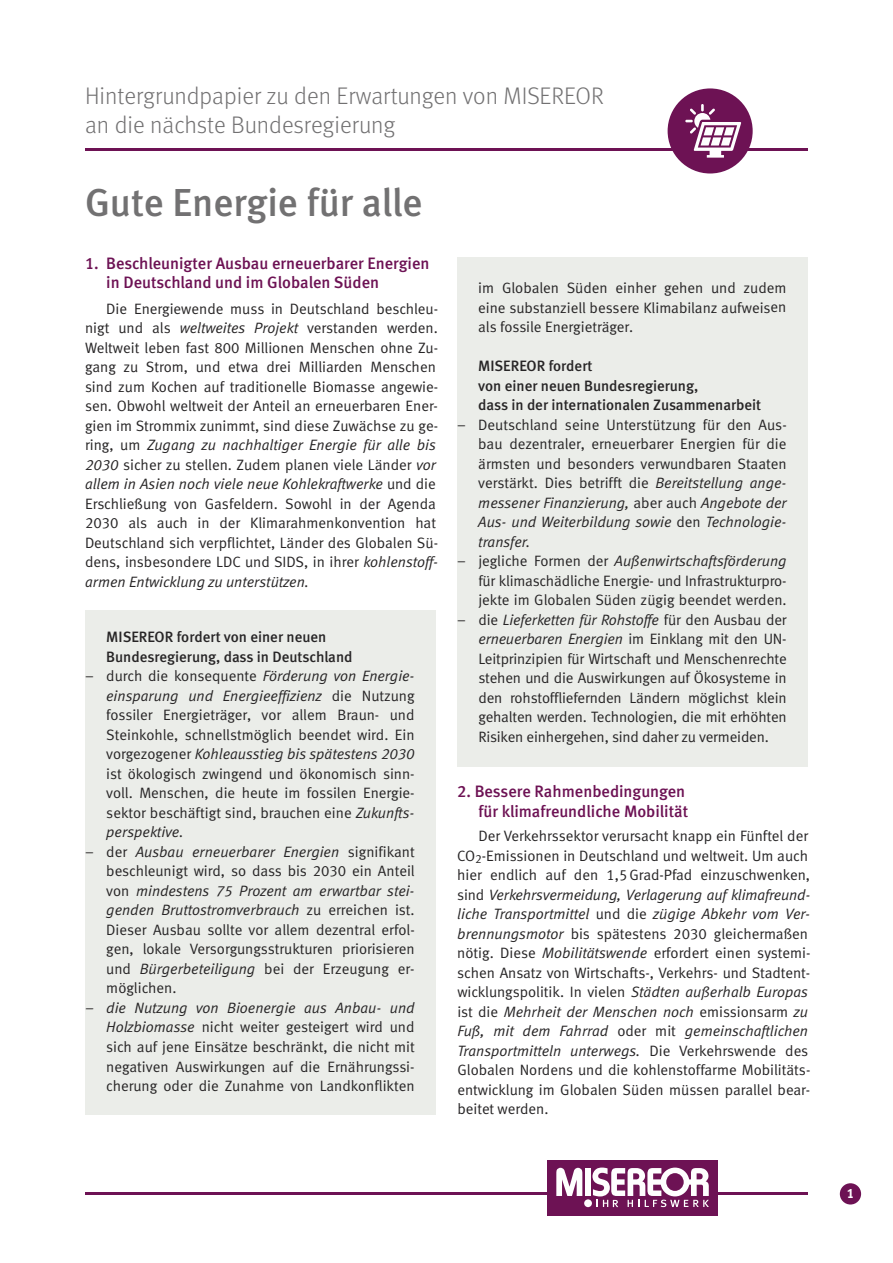
<style>
.page{position:relative;width:893px;height:1263px;background:#fff}
.page>*{position:absolute;margin:0;border:0;box-sizing:border-box;transform-origin:0 0}
.t1{font:39px "Meta Medium LF";color:#727172}
.t2{font:24px/28.5px "Meta Light LF";color:#727172}
.t3{font:16.5px/19.5px "Meta Medium LF";color:#6d1254}
.t4{font:15px/19.5px "Meta Normal LF";color:#272526;text-align:justify}
.t5{font:15px/19.5px "Meta Medium LF";color:#272526}
.t6{font:13.5px "Meta Bold LF";color:#fff}
.s1{font-style:italic}
.s2{font-family:"Meta Normal"}
</style>
<div class="page">
<div style="left:457px;top:257px;width:351px;height:509px;background:#ebede9"></div>
<div style="left:85px;top:610px;width:351px;height:504px;background:#ebede9"></div>
<hr style="left:85px;top:149px;width:723px;height:2px;background:#6d1254">
<hr style="left:85px;top:1193px;width:723px;height:2px;background:#6d1254">
<div style="left:547px;top:1160px;width:171px;height:55px;background:#6d1254"></div>
<svg style="left:556px;top:1168px;width:26px;height:28px"></svg>
<div style="left:585px;top:1168px;width:6px;height:28px;background:#fefefe"></div>
<div style="left:584px;top:1199px;width:8px;height:8px;background:#fefefe;border-radius:50%"></div>
<svg style="left:592px;top:1167px;width:117px;height:40px"></svg>
<div style="left:840px;top:1183px;width:21px;height:21px;background:#6d1254;border-radius:50%"></div>
<div style="left:668px;top:88px;width:85px;height:85px;background:#6d1254;border-radius:50%"></div>
<svg style="left:685px;top:104px;width:56px;height:54px"></svg>
<h2 class="t2" style="left:85px;top:84px;width:520px">Hintergrundpapier zu den Erwartungen von MISEREOR an die nächste Bundesregierung</h2>
<h1 class="t1" style="left:85px;top:189px;width:339px">Gute Energie für alle</h1>
<p class="t3" style="left:106px;top:255px;width:325px;text-indent:-21px">1. Beschleunigter Ausbau erneuerbarer Energien in Deutschland und im Globalen Süden</p>
<p class="t4" style="left:85px;top:300px;width:355px;text-align:left;text-indent:21px">Die Energiewende muss in Deutschland beschleu&shy;nigt und als <span class="s1">weltweites Projekt</span> verstanden werden.<br>Weltweit leben fast 800 Millionen Menschen ohne Zu&shy;gang zu Strom, und etwa drei Milliarden Menschen sind zum Kochen auf traditionelle Biomasse angewie&shy;sen. Obwohl weltweit der Anteil an erneuerbaren Ener&shy;gien im Strommix zunimmt, sind diese Zuwächse zu ge&shy;ring, um <span class="s1">Zugang zu nachhaltiger Energie für alle bis 2030</span> sicher zu stellen. Zudem planen viele Länder <span class="s1">vor allem in Asien noch viele neue Kohlekraftwerke</span> und die Erschließung von Gasfeldern. Sowohl in der Agenda 2030 als auch in der Klimarahmenkonvention hat Deutschland sich verpflichtet, Länder des Globalen Sü&shy;dens, insbesondere LDC und SIDS, in ihrer <span class="s1">kohlenstoff&shy;armen Entwicklung zu unterstützen.</span></p>
<p class="t5" style="left:106px;top:629px;width:248px">MISEREOR fordert von einer neuen<br>Bundesregierung, dass in Deutschland</p>
<p class="t4" style="left:106px;top:668px;width:310px;text-indent:-21px">– durch die konsequente <span class="s1">Förderung von Energie&shy;einsparung und Energieeffizienz</span> die Nutzung fossiler Energieträger, vor allem Braun- und Steinkohle, schnellstmöglich beendet wird. Ein vorgezogener <span class="s1">Kohleausstieg bis spätestens 2030 </span>ist ökologisch zwingend und ökonomisch sinn&shy;voll. Menschen, die heute im fossilen Energie&shy;sektor beschäftigt sind, brauchen eine <span class="s1">Zukunfts&shy;perspektive.</span></p>
<p class="t4" style="left:106px;top:843px;width:310px;text-indent:-21px">– der <span class="s1">Ausbau erneuerbarer Energien</span> signifikant beschleunigt wird, so dass bis 2030 ein Anteil von <span class="s1">mindestens 75 Prozent am erwartbar stei&shy;genden Bruttostromverbrauch</span> zu erreichen ist.<br>Dieser Ausbau sollte vor allem dezentral erfol&shy;gen, lokale Versorgungsstrukturen priorisieren und <span class="s1">Bürgerbeteiligung</span> bei der Erzeugung er&shy;möglichen.</p>
<p class="t4" style="left:106px;top:999px;width:310px;text-indent:-21px"><span class="s1">– die Nutzung von Bioenergie aus Anbau- und Holzbiomasse</span> nicht weiter gesteigert wird und sich auf jene Einsätze beschränkt, die nicht mit negativen Auswirkungen auf die Ernährungssi&shy;cherung oder die Zunahme von Landkonflikten</p>
<p class="t4" style="left:478px;top:280px;width:310px">im Globalen Süden einher gehen und zudem eine substanziell bessere Klimabilanz aufweisen als fossile Energieträger.</p>
<p class="t5" style="left:478px;top:358px;width:285px">MISEREOR fordert<br>von einer neuen Bundesregierung,<br>dass in der internationalen Zusammenarbeit</p>
<p class="t4" style="left:478px;top:416px;width:310px;text-indent:-21px">– Deutschland seine Unterstützung für den Aus&shy;bau dezentraler, erneuerbarer Energien für die ärmsten und besonders verwundbaren Staaten verstärkt. Dies betrifft die <span class="s1">Bereitstellung ange&shy;messener Finanzierung,</span> aber auch <span class="s1">Angebote der Aus- und Weiterbildung sowie</span> <span class="s2">den</span> <span class="s1">Technologie&shy;transfer.</span></p>
<p class="t4" style="left:478px;top:552px;width:310px;text-indent:-21px">– jegliche Formen der <span class="s1">Außenwirtschaftsförderung </span>für klimaschädliche Energie- und Infrastrukturpro&shy;jekte im Globalen Süden zügig beendet werden.</p>
<p class="t4" style="left:478px;top:611px;width:310px;text-indent:-21px">– die <span class="s1">Lieferketten für Rohstoffe</span> für den Ausbau der <span class="s1">erneuerbaren Energien</span> im Einklang mit den UN-Leitprinzipien für Wirtschaft und Menschenrechte stehen und die Auswirkungen auf Ökosysteme in den rohstoffliefernden Ländern möglichst klein gehalten werden. Technologien, die mit erhöhten Risiken einhergehen, sind daher zu vermeiden.</p>
<p class="t3" style="left:457px;top:783px;width:232px;text-align:right">2. Bessere Rahmenbedingungen für klimafreundliche Mobilität</p>
<p class="t4" style="left:457px;top:828px;width:355px;text-align:left;text-indent:21px">Der Verkehrssektor verursacht knapp ein Fünftel der CO<sub>2</sub>-Emissionen in Deutschland und weltweit. Um auch hier endlich auf den 1,5Grad-Pfad einzuschwenken, sind <span class="s1">Verkehrsvermeidung, Verlagerung auf klimafreund&shy;liche Transportmittel</span> und die <span class="s1">zügige Abkehr vom Ver&shy;brennungsmotor</span> bis spätestens 2030 gleichermaßen nötig. Diese <span class="s1">Mobilitätswende</span> erfordert einen systemi&shy;schen Ansatz von Wirtschafts-, Verkehrs- und Stadtent&shy;wicklungspolitik. In vielen <span class="s1">Städten außerhalb Europas </span>ist die <span class="s1">Mehrheit der Menschen noch</span> emissionsarm <span class="s1">zu Fuß, mit dem Fahrrad</span> oder mit <span class="s1">gemeinschaftlichen Transportmitteln unterwegs.</span> Die Verkehrswende des Globalen Nordens und die kohlenstoffarme Mobilitäts&shy;entwicklung im Globalen Süden müssen parallel bear&shy;beitet werden.</p>
<p class="t6" style="left:847px;top:1189px;width:9px">1</p>
</div>
